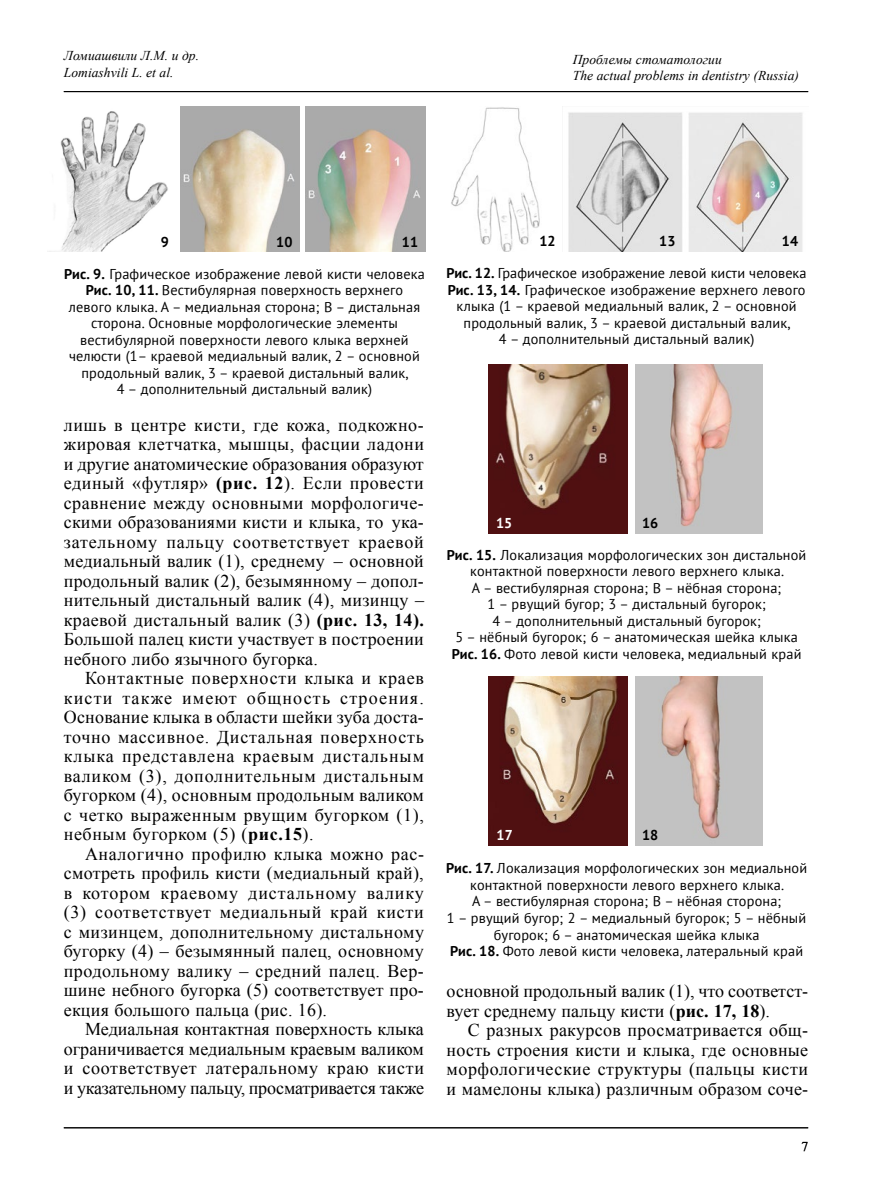
<style>
.page{position:relative;width:872px;height:1204px;background:#fff}
.page>*{position:absolute;margin:0;border:0;box-sizing:border-box;transform-origin:0 0}
.t1{font:18px/19.5px "Times New Roman";letter-spacing:.01em;color:#000;text-align:justify}
.t2{font:14.25px/16.5px "PT Sans";letter-spacing:.015em;color:#000;text-align:center}
.t3{font:700 14.25px "PT Sans";letter-spacing:.015em;color:#000}
.t4{font:700 14.25px "PT Sans";color:#fff}
.t5{font:italic 13.5px/16.2px "Times New Roman";letter-spacing:.005em;color:#000}
.t6{font:13.5px "Times New Roman";color:#000}
.s1{font-weight:700}
</style>
<div class="page">
<hr style="left:64px;top:91px;width:744px;height:1px;background:#000">
<hr style="left:64px;top:1127px;width:744px;height:1px;background:#000">
<img style="left:488px;top:364px;width:139px;height:169px">
<img style="left:488px;top:676px;width:139px;height:169px">
<img style="left:635px;top:364px;width:128px;height:169px">
<img style="left:635px;top:676px;width:128px;height:169px">
<img style="left:48px;top:111px;width:120px;height:141px">
<img style="left:451px;top:107px;width:89px;height:144px">
<img style="left:180px;top:107px;width:120px;height:145px">
<img style="left:568px;top:112px;width:235px;height:139px">
<img style="left:306px;top:107px;width:119px;height:145px">
<p class="t5" style="left:64px;top:47px;width:137px">Ломиашвили Л.М. и др.<br>Lomiashvili L. et al.</p>
<p class="t5" style="left:573px;top:51px;width:228px">Проблемы стоматологии<br>The actual problems in dentistry (Russia)</p>
<p class="t3" style="left:161px;top:232px;width:10px">9</p>
<p class="t3" style="left:276px;top:232px;width:18px">10</p>
<p class="t3" style="left:402px;top:232px;width:18px">11</p>
<p class="t3" style="left:539px;top:232px;width:18px">12</p>
<p class="t3" style="left:659px;top:232px;width:18px">13</p>
<p class="t3" style="left:781px;top:232px;width:18px">14</p>
<p class="t2" style="left:64px;top:265px;width:362px"><span class="s1">Рис. 9.</span> Графическое изображение левой кисти человека <span class="s1">Рис. 10, 11.</span> Вестибулярная поверхность верхнего левого клыка. А – медиальная сторона; В – дистальная сторона. Основные морфологические элементы вестибулярной поверхности левого клыка верхней челюсти (1– краевой медиальный валик, 2 – основной продольный валик, 3 – краевой дистальный валик,<br>4 – дополнительный дистальный валик)</p>
<p class="t2" style="left:446px;top:265px;width:361px"><span class="s1">Рис. 12.</span> Графическое изображение левой кисти человека <span class="s1">Рис. 13, 14.</span> Графическое изображение верхнего левого клыка (1 – краевой медиальный валик, 2 – основной продольный валик, 3 – краевой дистальный валик,<br>4 – дополнительный дистальный валик)</p>
<p class="t1" style="left:64px;top:414px;width:362px">лишь в центре кисти, где кожа, подкожно&shy;жировая клетчатка, мышцы, фасции ладони и другие анатомические образования образуют единый «футляр» <span class="s1">(рис. 12</span>). Если провести сравнение между основными морфологиче&shy;скими образованиями кисти и клыка, то ука&shy;зательному пальцу соответствует краевой медиальный валик (1), среднему – основной продольный валик (2), безымянному – допол&shy;нительный дистальный валик (4), мизинцу – краевой дистальный валик (3) <span class="s1">(рис. 13, 14).<br></span>Большой палец кисти участвует в построении небного либо язычного бугорка.</p>
<p class="t1" style="left:64px;top:668px;width:362px;text-indent:21px">Контактные поверхности клыка и краев кисти также имеют общность строения.<br>Основание клыка в области шейки зуба доста&shy;точно массивное. Дистальная поверхность клыка представлена краевым дистальным валиком (3), дополнительным дистальным бугорком (4), основным продольным валиком с четко выраженным рвущим бугорком (1), небным бугорком (5) (<span class="s1">рис.15</span>).</p>
<p class="t1" style="left:64px;top:843px;width:362px;text-indent:21px">Аналогично профилю клыка можно рас&shy;смотреть профиль кисти (медиальный край), в котором краевому дистальному валику (3) соответствует медиальный край кисти с мизинцем, дополнительному дистальному бугорку (4) – безымянный палец, основному продольному валику – средний палец. Вер&shy;шине небного бугорка (5) соответствует про&shy;екция большого пальца (рис. 16).</p>
<p class="t1" style="left:64px;top:1019px;width:362px;text-indent:21px">Медиальная контактная поверхность клыка ограничивается медиальным краевым валиком и соответствует латеральному краю кисти и указательному пальцу, просматривается также</p>
<p class="t4" style="left:496px;top:513px;width:18px">15</p>
<p class="t3" style="left:642px;top:513px;width:18px">16</p>
<p class="t2" style="left:447px;top:546px;width:361px"><span class="s1">Рис. 15.</span> Локализация морфологических зон дистальной контактной поверхности левого верхнего клыка.<br>А – вестибулярная сторона; В – нёбная сторона;<br>1 – рвущий бугор; 3 – дистальный бугорок;<br>4 – дополнительный дистальный бугорок;<br>5 – нёбный бугорок; 6 – анатомическая шейка клыка <span class="s1">Рис. 16.</span> Фото левой кисти человека, медиальный край</p>
<p class="t3" style="left:642px;top:825px;width:18px">18</p>
<p class="t4" style="left:496px;top:825px;width:18px">17</p>
<p class="t2" style="left:446px;top:859px;width:362px"><span class="s1">Рис. 17.</span> Локализация морфологических зон медиальной контактной поверхности левого верхнего клыка.<br>А – вестибулярная сторона; В – нёбная сторона;<br>1 – рвущий бугор; 2 – медиальный бугорок; 5 – нёбный бугорок; 6 – анатомическая шейка клыка<br><span class="s1">Рис. 18.</span> Фото левой кисти человека, латеральный край</p>
<p class="t1" style="left:446px;top:981px;width:363px">основной продольный валик (1), что соответст&shy;вует среднему пальцу кисти (<span class="s1">рис. 17, 18</span>).</p>
<p class="t1" style="left:446px;top:1020px;width:363px;text-indent:21px">С разных ракурсов просматривается общ&shy;ность строения кисти и клыка, где основные морфологические структуры (пальцы кисти и мамелоны клыка) различным образом соче-</p>
<p class="t6" style="left:801px;top:1137px;width:8px">7</p>
</div>
